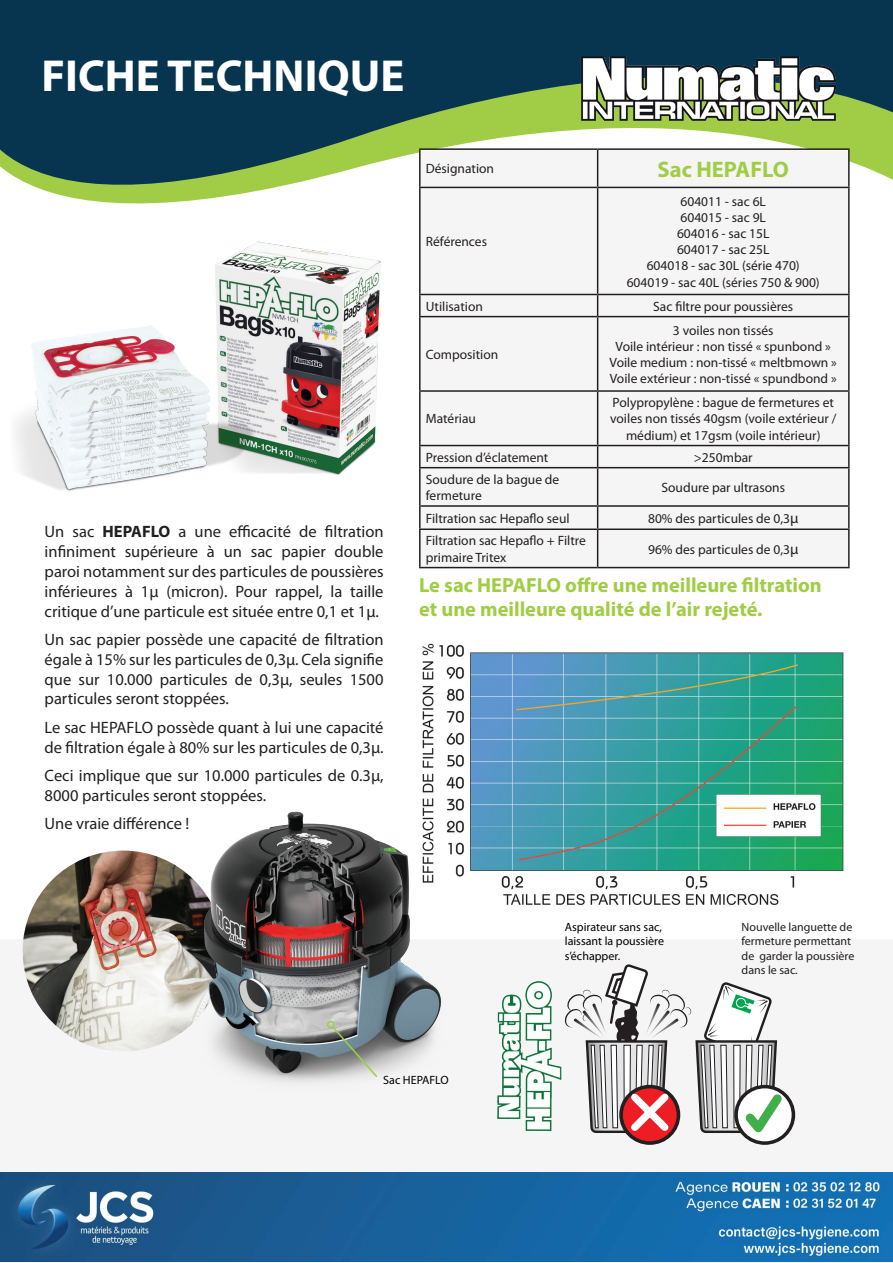
<style>
.page{position:relative;width:893px;height:1263px;background:#fff}
.page>*{position:absolute;margin:0;border:0;box-sizing:border-box;transform-origin:0 0}
.t1{font:700 45px "Myriad Pro";color:#fff}
.t2{font:700 22.5px "Myriad Pro";color:#a0cd45}
.t3{font:700 20.4px/24.5px "Myriad Pro";color:#a0cd45}
.t4{font:16.5px/19.8px "Myriad Pro";color:#231f20;text-align:justify}
.t5{font:13.5px/16.2px "Myriad Pro";color:#231f20;text-align:center}
.t6{font:12px/14.4px "Myriad Pro";color:#231f20}
.t7{font:12px/14.4px "Myriad Pro";color:#010101}
.s1{font-weight:700}
.s2{font-size:15px}
</style>
<div class="page">
<img style="left:16px;top:272px;width:364px;height:219px">
<div style="left:0;top:940px;width:893px;height:323px;background:#f5f5f6"></div>
<img style="left:422px;top:643px;width:422px;height:262px">
<img style="left:497px;top:981px;width:64px;height:150px">
<svg style="left:0;top:0;width:893px;height:262px;fill:#073550"></svg>
<img style="left:579px;top:54px;width:260px;height:69px">
<img style="left:23px;top:850px;width:200px;height:201px;border-radius:100px">
<img style="left:177px;top:804px;width:281px;height:278px">
<svg style="left:564px;top:964px;width:231px;height:181px"></svg>
<div style="left:421px;top:150px;width:427px;height:417px;background:#f5f5f6"></div>
<hr style="left:419px;top:148px;width:179px;height:2px;background:#231f20">
<hr style="left:419px;top:150px;width:2px;height:37px;background:#231f20">
<hr style="left:598px;top:148px;width:252px;height:2px;background:#231f20">
<hr style="left:597px;top:150px;width:1px;height:37px;background:#231f20">
<hr style="left:848px;top:150px;width:2px;height:37px;background:#231f20">
<hr style="left:419px;top:187px;width:179px;height:1px;background:#231f20">
<hr style="left:419px;top:188px;width:2px;height:106px;background:#231f20">
<hr style="left:598px;top:187px;width:252px;height:1px;background:#231f20">
<hr style="left:597px;top:188px;width:1px;height:106px;background:#231f20">
<hr style="left:848px;top:188px;width:2px;height:106px;background:#231f20">
<hr style="left:419px;top:294px;width:179px;height:1px;background:#231f20">
<hr style="left:419px;top:295px;width:2px;height:21px;background:#231f20">
<hr style="left:598px;top:294px;width:252px;height:1px;background:#231f20">
<svg style="left:597px;top:295px;width:1px;height:21px"></svg>
<hr style="left:848px;top:295px;width:2px;height:21px;background:#231f20">
<hr style="left:419px;top:316px;width:179px;height:1px;background:#231f20">
<hr style="left:419px;top:317px;width:2px;height:73px;background:#231f20">
<hr style="left:598px;top:316px;width:252px;height:1px;background:#231f20">
<hr style="left:597px;top:317px;width:1px;height:73px;background:#231f20">
<hr style="left:848px;top:317px;width:2px;height:73px;background:#231f20">
<hr style="left:419px;top:390px;width:179px;height:2px;background:#231f20">
<hr style="left:419px;top:392px;width:2px;height:53px;background:#231f20">
<hr style="left:598px;top:390px;width:252px;height:2px;background:#231f20">
<hr style="left:597px;top:392px;width:1px;height:53px;background:#231f20">
<hr style="left:848px;top:392px;width:2px;height:53px;background:#231f20">
<hr style="left:419px;top:445px;width:179px;height:1px;background:#231f20">
<hr style="left:419px;top:446px;width:2px;height:21px;background:#231f20">
<hr style="left:598px;top:445px;width:252px;height:1px;background:#231f20">
<svg style="left:597px;top:446px;width:1px;height:21px"></svg>
<hr style="left:848px;top:446px;width:2px;height:21px;background:#231f20">
<hr style="left:419px;top:467px;width:179px;height:1px;background:#231f20">
<hr style="left:419px;top:468px;width:2px;height:37px;background:#231f20">
<hr style="left:598px;top:467px;width:252px;height:1px;background:#231f20">
<hr style="left:597px;top:468px;width:1px;height:37px;background:#231f20">
<hr style="left:848px;top:468px;width:2px;height:37px;background:#231f20">
<hr style="left:419px;top:505px;width:179px;height:2px;background:#231f20">
<hr style="left:419px;top:507px;width:2px;height:21px;background:#231f20">
<hr style="left:598px;top:505px;width:252px;height:2px;background:#231f20">
<svg style="left:597px;top:507px;width:1px;height:21px"></svg>
<hr style="left:848px;top:507px;width:2px;height:21px;background:#231f20">
<hr style="left:419px;top:528px;width:179px;height:2px;background:#231f20">
<hr style="left:419px;top:530px;width:2px;height:37px;background:#231f20">
<hr style="left:598px;top:528px;width:252px;height:2px;background:#231f20">
<hr style="left:597px;top:530px;width:1px;height:37px;background:#231f20">
<hr style="left:848px;top:530px;width:2px;height:37px;background:#231f20">
<hr style="left:419px;top:567px;width:179px;height:1px;background:#231f20">
<hr style="left:598px;top:567px;width:252px;height:1px;background:#231f20">
<svg style="left:331px;top:1025px;width:48px;height:54px;background:#929b99"></svg>
<div style="left:327px;top:1021px;width:7px;height:7px;border:2px solid #a0cd45;border-radius:50%"></div>
<img style="left:0;top:1172px;width:893px;height:90px">
<h1 class="t1" style="left:41px;top:47px;width:365px">FICHE TECHNIQUE</h1>
<p class="t4" style="left:45px;top:522px;width:340px">Un sac <span class="s1">HEPAFLO</span> a une efficacité de filtration infiniment supérieure à un sac papier double paroi notamment sur des particules de poussières inférieures à 1µ (micron). Pour rappel, la taille critique d’une particule est située entre 0,1 et 1µ.</p>
<p class="t4" style="left:45px;top:629px;width:340px">Un sac papier possède une capacité de filtration égale à 15% sur les particules de 0,3µ. Cela signifie que sur 10.000 particules de 0,3µ, seules 1500 particules seront stoppées.</p>
<p class="t4" style="left:45px;top:717px;width:340px">Le sac HEPAFLO possède quant à lui une capacité de filtration égale à 80% sur les particules de 0,3µ.</p>
<p class="t4" style="left:45px;top:765px;width:340px">Ceci implique que sur 10.000 particules de 0.3µ,<br>8000 particules seront stoppées.</p>
<p class="t4" style="left:45px;top:813px;width:146px">Une vraie différence !</p>
<p class="t5" style="left:426px;top:160px;width:70px">Désignation</p>
<h2 class="t2" style="left:657px;top:154px;width:133px">Sac HEPAFLO</h2>
<p class="t5" style="left:426px;top:233px;width:63px">Références</p>
<p class="t5" style="left:627px;top:193px;width:195px">604011 - sac 6L<br>604015 - sac 9L<br>604016 - sac 15L<br>604017 - sac 25L<br>604018 - sac 30L (série 470)<br>604019 - sac 40L (séries 750 &amp; 900)</p>
<p class="t5" style="left:426px;top:298px;width:59px">Utilisation</p>
<p class="t5" style="left:653px;top:298px;width:142px">Sac filtre pour poussières</p>
<p class="t5" style="left:426px;top:346px;width:74px">Composition</p>
<p class="t5" style="left:610px;top:322px;width:229px">3 voiles non tissés<br>Voile intérieur : non tissé « spunbond » Voile medium : non-tissé « meltbmown » Voile extérieur : non-tissé « spundbond »</p>
<p class="t5" style="left:426px;top:410px;width:52px">Matériau</p>
<p class="t5" style="left:610px;top:394px;width:228px">Polypropylène : bague de fermetures et voiles non tissés 40gsm (voile extérieur / médium) et 17gsm (voile intérieur)</p>
<p class="t5" style="left:426px;top:449px;width:124px">Pression d’éclatement</p>
<p class="t5" style="left:694px;top:449px;width:60px">&gt;250mbar</p>
<p class="t5" style="left:426px;top:471px;width:135px;text-align:left">Soudure de la bague de fermeture</p>
<p class="t5" style="left:661px;top:479px;width:125px">Soudure par ultrasons</p>
<p class="t5" style="left:426px;top:510px;width:145px">Filtration sac Hepaflo seul</p>
<p class="t5" style="left:648px;top:510px;width:152px">80% des particules de 0,3<span class="s2">µ</span></p>
<p class="t5" style="left:426px;top:532px;width:162px;text-align:left">Filtration sac Hepaflo + Filtre primaire Tritex</p>
<p class="t5" style="left:648px;top:541px;width:152px">96% des particules de 0,3<span class="s2">µ</span></p>
<h3 class="t3" style="left:419px;top:572px;width:404px">Le sac HEPAFLO offre une meilleure filtration et une meilleure qualité de l’air rejeté.</h3>
<p class="t7" style="left:565px;top:919px;width:101px">Aspirateur sans sac, laissant la poussière s’échapper.</p>
<p class="t6" style="left:742px;top:919px;width:114px">Nouvelle languette de fermeture permettant de garder la poussière dans le sac.</p>
<p class="t7" style="left:383px;top:1073px;width:67px">Sac HEPAFLO</p>
</div>
